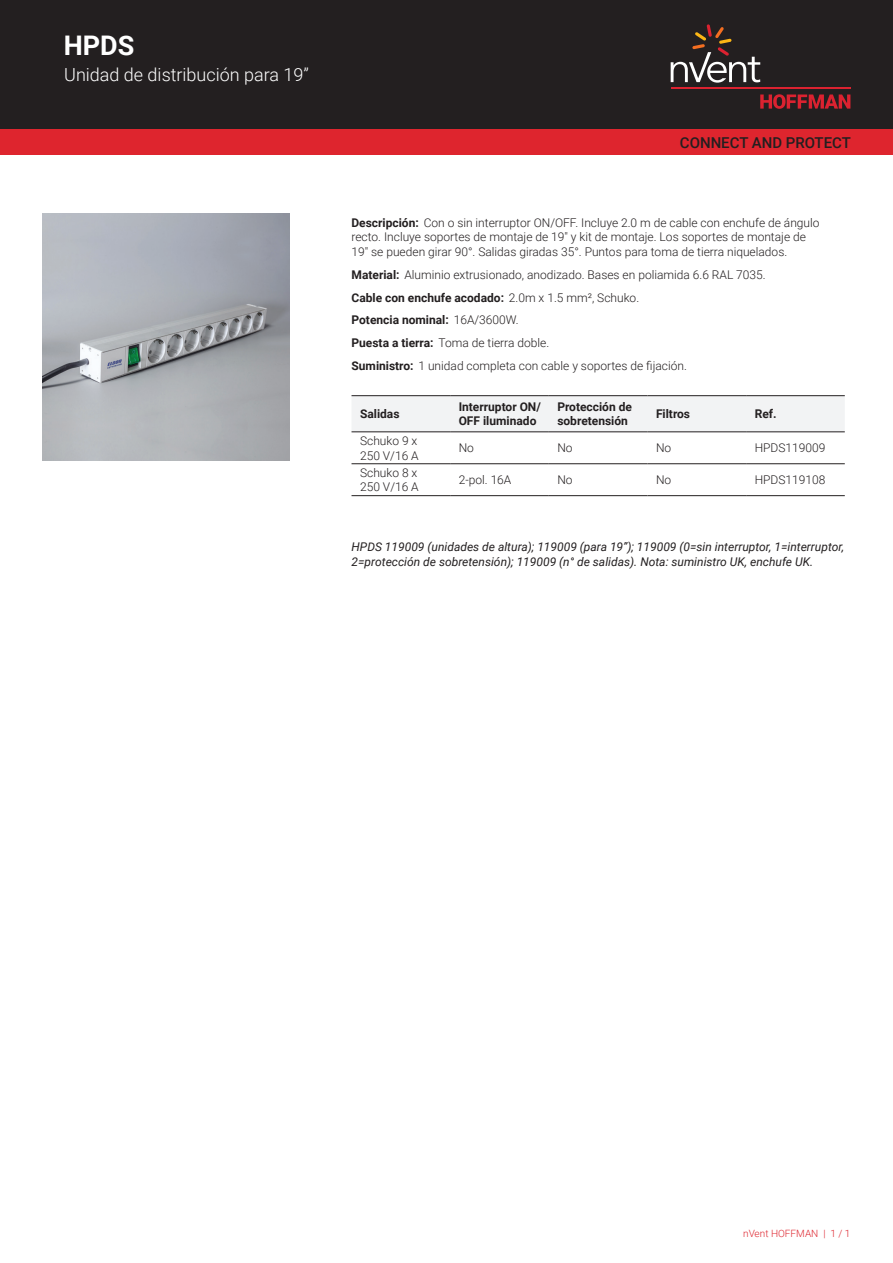
<style>
.page{position:relative;width:893px;height:1263px;background:#fff}
.page>*{position:absolute;margin:0;border:0;box-sizing:border-box;transform-origin:0 0}
.t1{font:700 27px "Roboto";color:#fff}
.t2{font:300 18px "Roboto";color:#fff}
.t3{font:500 15px "Roboto";color:#231f20}
.t4{font:300 12px/14.4px "Roboto";color:#231f20}
.t5{font:italic 12px/14.4px "Roboto";color:#231f20}
.t6{font:700 12px/14.4px "Roboto";color:#231f20}
.t7{font:300 10.05px "Roboto";color:#de252e}
.s1{font-weight:700}
</style>
<div class="page">
<div style="left:0;top:0;width:893px;height:129px;background:#231f20"></div>
<svg style="left:760px;top:94px;width:90px;height:15px"></svg>
<hr style="left:671px;top:88px;width:179px;height:1px;background:#db2230">
<svg style="left:671px;top:24px;width:89px;height:59px"></svg>
<div style="left:0;top:129px;width:893px;height:26px;background:#de252e"></div>
<div style="left:351px;top:396px;width:494px;height:36px;background:#f2f3f4"></div>
<hr style="left:351px;top:395px;width:99px;height:1px;background:#231f20">
<hr style="left:450px;top:395px;width:99px;height:1px;background:#231f20">
<hr style="left:549px;top:395px;width:98px;height:1px;background:#231f20">
<hr style="left:647px;top:395px;width:99px;height:1px;background:#231f20">
<hr style="left:746px;top:395px;width:99px;height:1px;background:#231f20">
<hr style="left:351px;top:463px;width:99px;height:1px;background:#231f20">
<hr style="left:450px;top:463px;width:99px;height:1px;background:#231f20">
<hr style="left:549px;top:463px;width:98px;height:1px;background:#231f20">
<hr style="left:647px;top:463px;width:99px;height:1px;background:#231f20">
<hr style="left:746px;top:463px;width:99px;height:1px;background:#231f20">
<hr style="left:351px;top:495px;width:99px;height:1px;background:#231f20">
<hr style="left:450px;top:495px;width:99px;height:1px;background:#231f20">
<hr style="left:549px;top:495px;width:98px;height:1px;background:#231f20">
<hr style="left:647px;top:495px;width:99px;height:1px;background:#231f20">
<hr style="left:746px;top:495px;width:99px;height:1px;background:#231f20">
<hr style="left:351px;top:432px;width:99px;height:1px;background:#231f20">
<hr style="left:450px;top:432px;width:99px;height:1px;background:#231f20">
<hr style="left:549px;top:432px;width:98px;height:1px;background:#231f20">
<hr style="left:647px;top:432px;width:99px;height:1px;background:#231f20">
<hr style="left:746px;top:432px;width:99px;height:1px;background:#231f20">
<img style="left:43px;top:213px;width:246px;height:247px">
<h1 class="t1" style="left:64px;top:27px;width:72px">HPDS</h1>
<h2 class="t2" style="left:64px;top:62px;width:246px">Unidad de distribución para 19”</h2>
<p class="t3" style="left:680px;top:132px;width:173px">CONNECT AND PROTECT</p>
<p class="t4" style="left:351px;top:215px;width:470px"><span class="s1">Descripción:</span> Con o sin interruptor ON/OFF. Incluye 2.0 m de cable con enchufe de ángulo recto. Incluye soportes de montaje de 19" y kit de montaje. Los soportes de montaje de<br>19" se pueden girar 90°. Salidas giradas 35°. Puntos para toma de tierra niquelados.</p>
<p class="t4" style="left:351px;top:262px;width:416px;line-height:23px"><span class="s1">Material:</span> Aluminio extrusionado, anodizado. Bases en poliamida 6.6 RAL 7035.<br><span class="s1">Cable con enchufe acodado:</span> 2.0m x 1.5 mm², Schuko.<br><span class="s1">Potencia nominal:</span> 16A/3600W.<br><span class="s1">Puesta a tierra:</span> Toma de tierra doble.<br><span class="s1">Suministro:</span> 1 unidad completa con cable y soportes de fijación.</p>
<p class="t6" style="left:360px;top:406px;width:41px">Salidas</p>
<p class="t6" style="left:459px;top:399px;width:84px">Interruptor ON/<br>OFF iluminado</p>
<p class="t6" style="left:557px;top:399px;width:76px">Protección de sobretensión</p>
<p class="t6" style="left:656px;top:406px;width:36px">Filtros</p>
<p class="t6" style="left:755px;top:406px;width:23px">Ref.</p>
<p class="t4" style="left:360px;top:433px;width:60px">Schuko 9 x<br>250 V/16 A</p>
<p class="t4" style="left:459px;top:440px;width:17px">No</p>
<p class="t4" style="left:557px;top:440px;width:17px">No</p>
<p class="t4" style="left:656px;top:440px;width:17px">No</p>
<p class="t4" style="left:755px;top:440px;width:72px">HPDS119009</p>
<p class="t4" style="left:360px;top:465px;width:60px">Schuko 8 x<br>250 V/16 A</p>
<p class="t4" style="left:459px;top:472px;width:54px">2-pol. 16A</p>
<p class="t4" style="left:557px;top:472px;width:17px">No</p>
<p class="t4" style="left:656px;top:472px;width:17px">No</p>
<p class="t4" style="left:755px;top:472px;width:72px">HPDS119108</p>
<p class="t5" style="left:352px;top:539px;width:494px">HPDS 119009 (unidades de altura); 119009 (para 19”); 119009 (0=sin interruptor, 1=interruptor,<br>2=protección de sobretensión); 119009 (n° de salidas). Nota: suministro UK, enchufe UK.</p>
<p class="t7" style="left:743px;top:1226px;width:109px">nVent HOFFMAN | 1 / 1</p>
</div>
